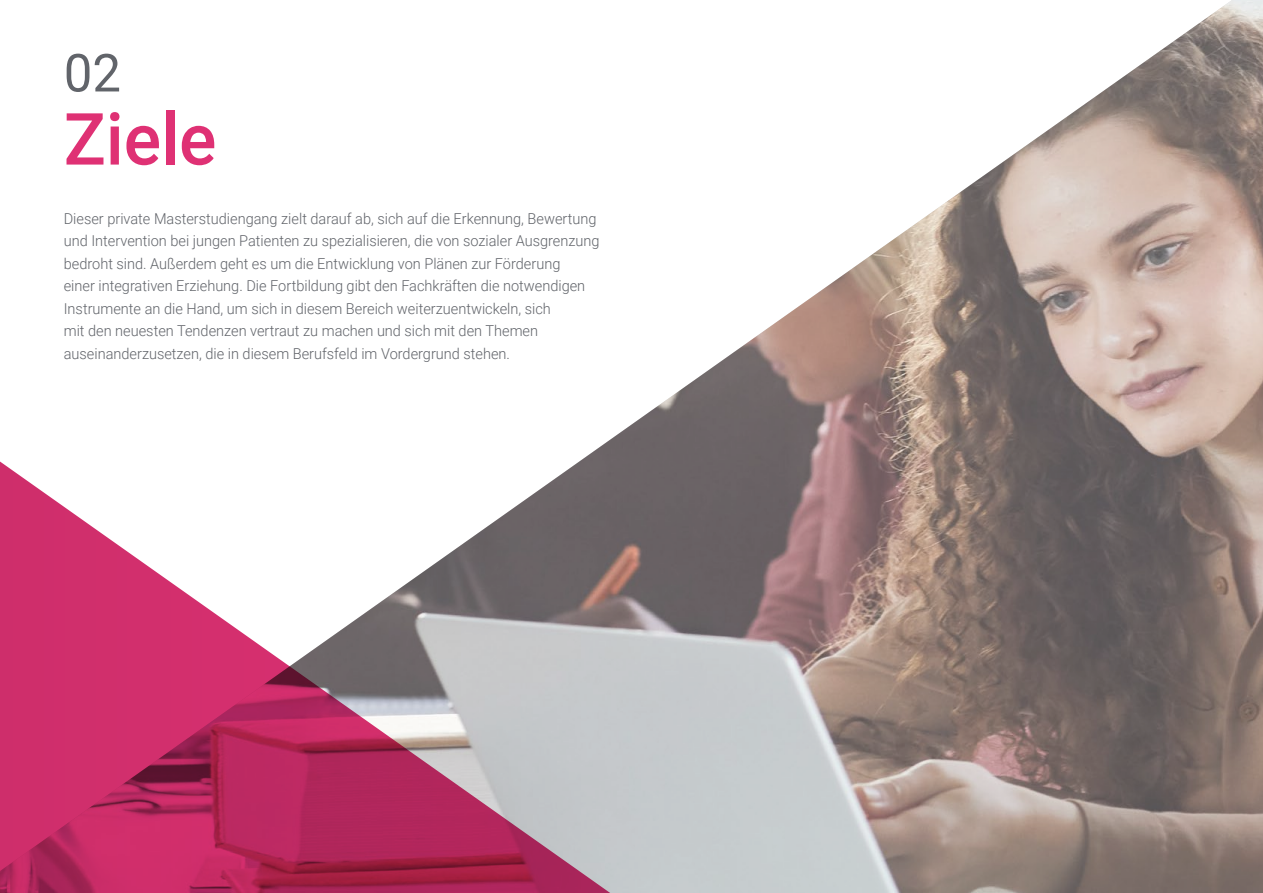
<style>
.page{position:relative;width:1263px;height:893px;background:#fff}
.page>*{position:absolute;margin:0;border:0;box-sizing:border-box;transform-origin:0 0}
.t1{font:500 72px "Roboto";color:#df3174}
.t2{font:52.5px "Roboto";color:#61646a}
.t3{font:300 15px/22.5px "Roboto";color:#61646a}
</style>
<div class="page">
<img style="left:601px;top:0;width:662px;height:893px">
<svg style="left:0;top:446px;width:640px;height:447px"></svg>
<h2 class="t2" style="left:64px;top:36px;width:59px">02</h2>
<h1 class="t1" style="left:64px;top:89px;width:154px">Ziele</h1>
<p class="t3" style="left:64px;top:207px;width:537px">Dieser private Masterstudiengang zielt darauf ab, sich auf die Erkennung, Bewertung und Intervention bei jungen Patienten zu spezialisieren, die von sozialer Ausgrenzung bedroht sind. Außerdem geht es um die Entwicklung von Plänen zur Förderung<br>einer integrativen Erziehung. Die Fortbildung gibt den Fachkräften die notwendigen Instrumente an die Hand, um sich in diesem Bereich weiterzuentwickeln, sich<br>mit den neuesten Tendenzen vertraut zu machen und sich mit den Themen auseinanderzusetzen, die in diesem Berufsfeld im Vordergrund stehen.</p>
</div>
